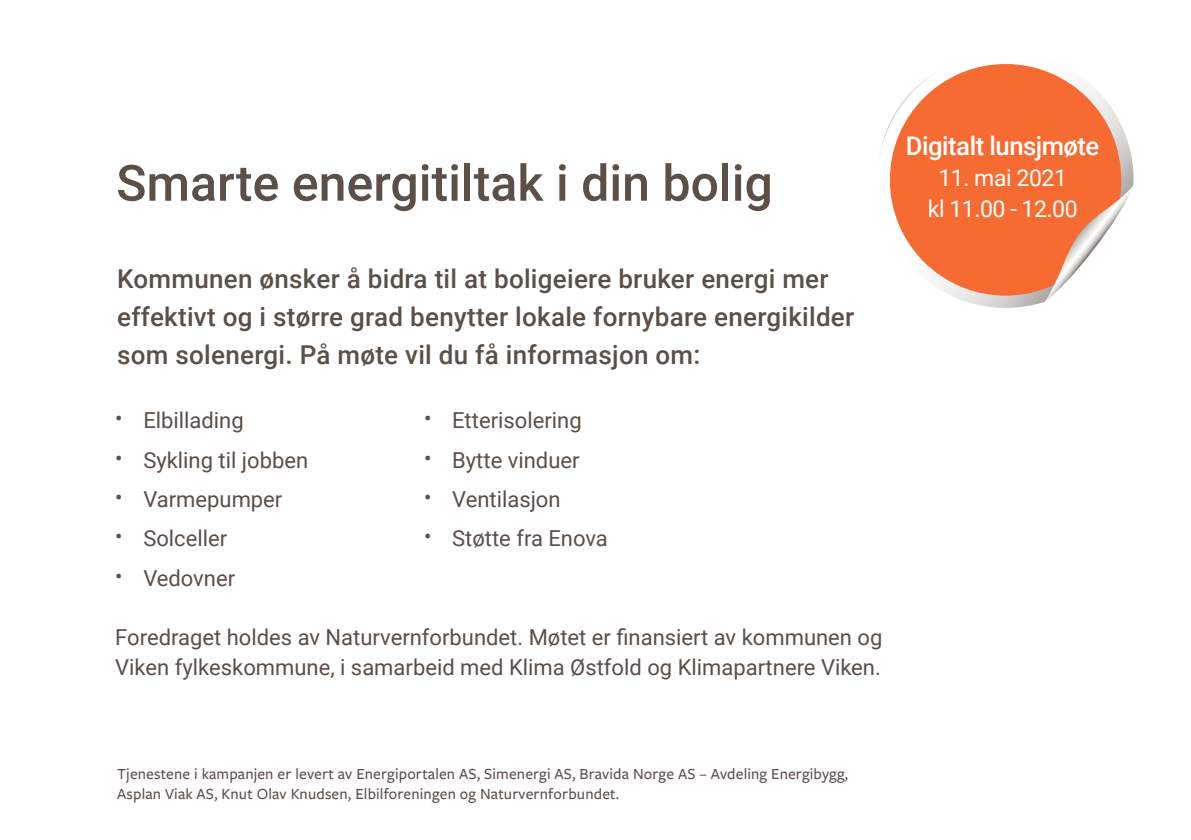
<style>
.page{position:relative;width:1191px;height:840px;background:#fff}
.page>*{position:absolute;margin:0;border:0;box-sizing:border-box;transform-origin:0 0}
.t1{font:500 50px "Roboto";color:#5b4f47}
.t2{font:500 26px/38px "Roboto";letter-spacing:.01em;color:#5b4f47}
.t3{font:500 25.6px "Roboto";letter-spacing:-.02em;color:#fff}
.t4{font:23px/30.8px "Roboto";letter-spacing:-.02em;color:#fff;text-align:center}
.t5{font:22px/30px "Roboto";color:#5b4f47}
.t6{font:500 16px/20px "Freight Sans Pro";letter-spacing:.01em;color:#5b4f47}
</style>
<div class="page">
<svg style="left:880px;top:123px;width:253px;height:185px"></svg>
<svg style="left:890px;top:64px;width:231px;height:231px"></svg>
<div style="left:903px;top:78px;width:204px;height:204px;background:#f56b32;border-radius:102px"></div>
<svg style="left:1044px;top:185px;width:89px;height:116px"></svg>
<h1 class="t1" style="left:116px;top:148px;width:658px">Smarte energitiltak i din bolig</h1>
<p class="t2" style="left:117px;top:258px;width:738px">Kommunen ønsker å bidra til at boligeiere bruker energi mer effektivt og i større grad benytter lokale fornybare energikilder som solenergi. På møte vil du få informasjon om:</p>
<p class="t5" style="left:115px;top:404px;width:130px">• Elbillading</p>
<p class="t5" style="left:115px;top:444px;width:194px">• Sykling til jobben</p>
<p class="t5" style="left:115px;top:483px;width:169px">• Varmepumper</p>
<p class="t5" style="left:115px;top:522px;width:113px">• Solceller</p>
<p class="t5" style="left:115px;top:562px;width:121px">• Vedovner</p>
<p class="t5" style="left:424px;top:404px;width:159px">• Etterisolering</p>
<p class="t5" style="left:424px;top:444px;width:157px">• Bytte vinduer</p>
<p class="t5" style="left:424px;top:483px;width:138px">• Ventilasjon</p>
<p class="t5" style="left:424px;top:522px;width:185px">• Støtte fra Enova</p>
<p class="t5" style="left:115px;top:620px;width:768px">Foredraget holdes av Naturvernforbundet. Møtet er finansiert av kommunen og<br>Viken fylkeskommune, i samarbeid med Klima Østfold og Klimapartnere Viken.</p>
<p class="t3" style="left:906px;top:128px;width:195px">Digitalt lunsjmøte</p>
<p class="t4" style="left:927px;top:162px;width:151px">11. mai 2021 kl 11.00 - 12.00</p>
<p class="t6" style="left:117px;top:762px;width:732px">Tjenestene i kampanjen er levert av Energiportalen AS, Simenergi AS, Bravida Norge AS – Avdeling Energibygg,<br>Asplan Viak AS, Knut Olav Knudsen, Elbilforeningen og Naturvernforbundet.</p>
</div>
